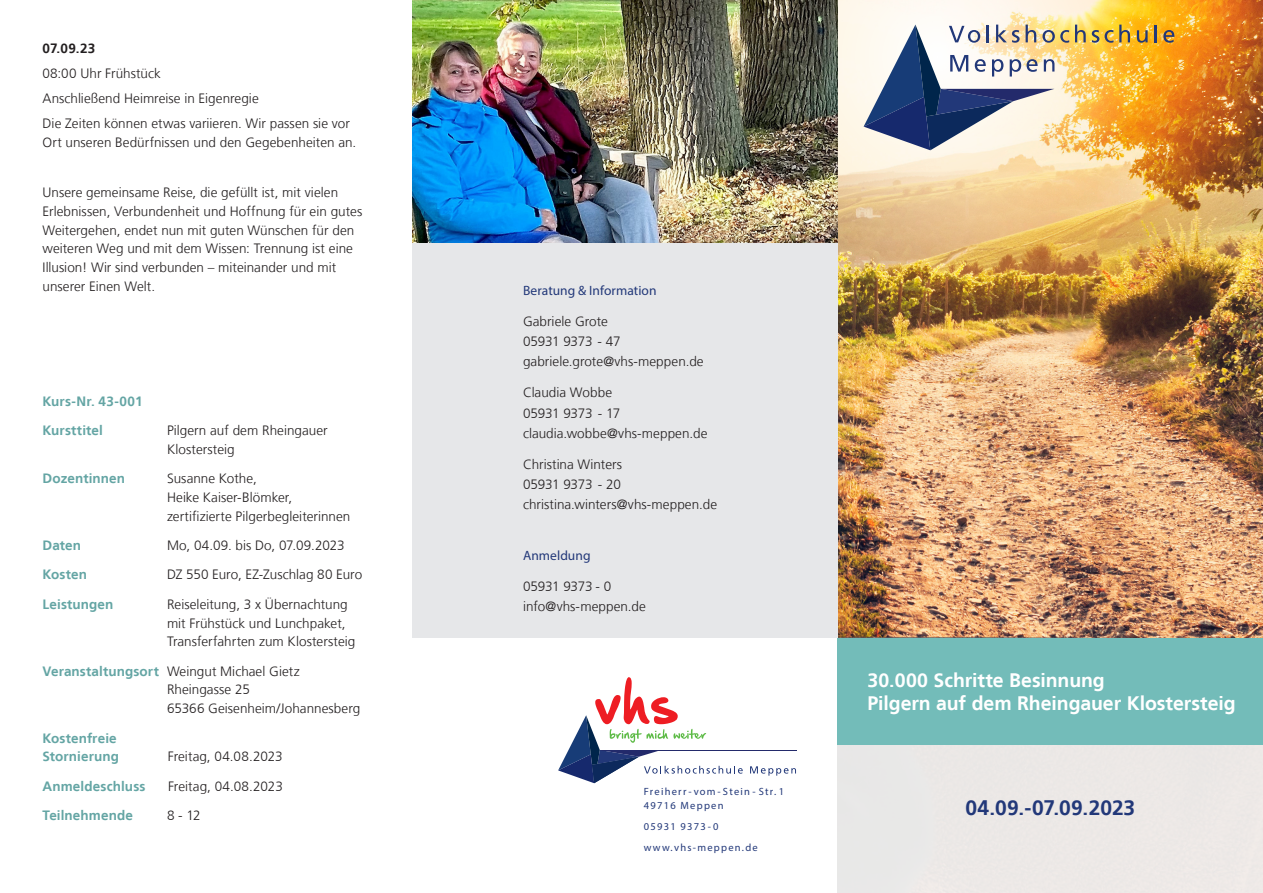
<style>
.page{position:relative;width:1263px;height:893px;background:#fff}
.page>*{position:absolute;margin:0;border:0;box-sizing:border-box;transform-origin:0 0}
.t1{font:700 21px "Frutiger LT";color:#223879}
.t2{font:700 19.5px "Frutiger LT";letter-spacing:-.005em;color:#fff}
.t3{font:300 13.5px/18.8px "Frutiger LT";letter-spacing:.005em;color:#231f20}
.t4{font:700 13.5px/18.8px "Frutiger LT";letter-spacing:.01em;color:#64a5a4}
.t5{font:13.5px "Myriad Pro";letter-spacing:.005em;color:#223879}
.t6{font:700 13.5px "Frutiger LT";color:#231f20}
.t7{font:10.5px/14.5px "Myriad Pro";letter-spacing:.12em;color:#223879}
.s1{font-weight:700;color:#64a5a4}
</style>
<div class="page">
<img style="left:838px;top:0;width:425px;height:638px">
<div style="left:412px;top:242px;width:426px;height:396px;background:#e6e7e9"></div>
<svg style="left:733px;top:0;width:407px;height:260px"></svg>
<div style="left:838px;top:744px;width:425px;height:149px;background:#ebe8e6"></div>
<svg style="left:1075px;top:25px;width:11px;height:17px"></svg>
<svg style="left:1092px;top:30px;width:21px;height:13px"></svg>
<svg style="left:1119px;top:25px;width:11px;height:17px"></svg>
<svg style="left:1137px;top:30px;width:10px;height:13px"></svg>
<svg style="left:1155px;top:25px;width:2px;height:17px"></svg>
<svg style="left:1163px;top:30px;width:11px;height:13px"></svg>
<svg style="left:864px;top:25px;width:205px;height:125px"></svg>
<hr style="left:600px;top:750px;width:196px;height:1px;background:#232a6b">
<svg style="left:750px;top:766px;width:46px;height:10px"></svg>
<svg style="left:558px;top:677px;width:185px;height:106px"></svg>
<img style="left:412px;top:0;width:426px;height:242px">
<div style="left:838px;top:638px;width:425px;height:106px;background:#73bcb9"></div>
<p class="t6" style="left:43px;top:40px;width:54px">07.09.23</p>
<p class="t3" style="left:43px;top:64px;width:120px">08:00 Uhr Frühstück</p>
<p class="t3" style="left:43px;top:89px;width:218px">Anschließend Heimreise in Eigenregie</p>
<p class="t3" style="left:43px;top:114px;width:315px">Die Zeiten können etwas variieren. Wir passen sie vor<br>Ort unseren Bedürfnissen und den Gegebenheiten an.</p>
<p class="t3" style="left:43px;top:183px;width:321px">Unsere gemeinsame Reise, die gefüllt ist, mit vielen Erlebnissen, Verbundenheit und Hoffnung für ein gutes Weitergehen, endet nun mit guten Wünschen für den weiteren Weg und mit dem Wissen: Trennung ist eine Illusion! Wir sind verbunden – miteinander und mit unserer Einen Welt.</p>
<p class="t4" style="left:43px;top:392px;width:102px">Kurs-Nr. 43-001</p>
<p class="t4" style="left:43px;top:421px;width:62px">Kursttitel</p>
<p class="t3" style="left:167px;top:421px;width:162px">Pilgern auf dem Rheingauer<br>Klostersteig</p>
<p class="t4" style="left:43px;top:469px;width:84px">Dozentinnen</p>
<p class="t3" style="left:167px;top:469px;width:185px">Susanne Kothe,<br>Heike Kaiser-Blömker, zertifizierte Pilgerbegleiterinnen</p>
<p class="t4" style="left:43px;top:536px;width:40px">Daten</p>
<p class="t3" style="left:167px;top:536px;width:179px">Mo, 04.09. bis Do, 07.09.2023</p>
<p class="t4" style="left:43px;top:565px;width:46px">Kosten</p>
<p class="t3" style="left:167px;top:565px;width:197px">DZ 550 Euro, EZ-Zuschlag 80 Euro</p>
<p class="t4" style="left:43px;top:595px;width:73px">Leistungen</p>
<p class="t3" style="left:167px;top:595px;width:190px">Reiseleitung, 3 x Übernachtung mit Frühstück und Lunchpaket,<br>Transferfahrten zum Klostersteig</p>
<p class="t3" style="left:167px;top:662px;width:195px;text-indent:-124px"><span class="s1">Veranstaltungsort</span> Weingut Michael Gietz<br>Rheingasse 25<br>65366 Geisenheim/Johannesberg</p>
<p class="t4" style="left:43px;top:728px;width:78px">Kostenfreie<br>Stornierung</p>
<p class="t3" style="left:168px;top:747px;width:116px">Freitag, 04.08.2023</p>
<p class="t4" style="left:43px;top:777px;width:104px">Anmeldeschluss</p>
<p class="t3" style="left:168px;top:777px;width:116px">Freitag, 04.08.2023</p>
<p class="t4" style="left:43px;top:806px;width:92px">Teilnehmende</p>
<p class="t3" style="left:167px;top:806px;width:35px">8 - 12</p>
<p class="t5" style="left:523px;top:282px;width:135px">Beratung &amp; Information</p>
<p class="t3" style="left:523px;top:311px;width:182px;line-height:20.2px">Gabriele Grote<br>05931 9373 - 47 gabriele.grote@vhs-meppen.de</p>
<p class="t3" style="left:523px;top:383px;width:186px;line-height:20.2px">Claudia Wobbe<br>05931 9373 - 17 claudia.wobbe@vhs-meppen.de</p>
<p class="t3" style="left:523px;top:454px;width:196px;line-height:20.2px">Christina Winters<br>05931 9373 - 20 christina.winters@vhs-meppen.de</p>
<p class="t5" style="left:523px;top:547px;width:69px">Anmeldung</p>
<p class="t3" style="left:523px;top:577px;width:124px;line-height:20.2px">05931 9373 - 0 info@vhs-meppen.de</p>
<p class="t7" style="left:644px;top:784px;width:142px">Freiherr-vom-Stein - Str. 1<br>49716 Meppen</p>
<p class="t7" style="left:644px;top:819px;width:76px">05931 9373 - 0</p>
<p class="t7" style="left:644px;top:840px;width:116px">www.vhs-meppen.de</p>
<p class="t2" style="left:867px;top:668px;width:239px">30.000 Schritte Besinnung</p>
<p class="t2" style="left:867px;top:692px;width:370px">Pilgern auf dem Rheingauer Klostersteig</p>
<p class="t1" style="left:965px;top:795px;width:171px">04.09.-07.09.2023</p>
</div>
